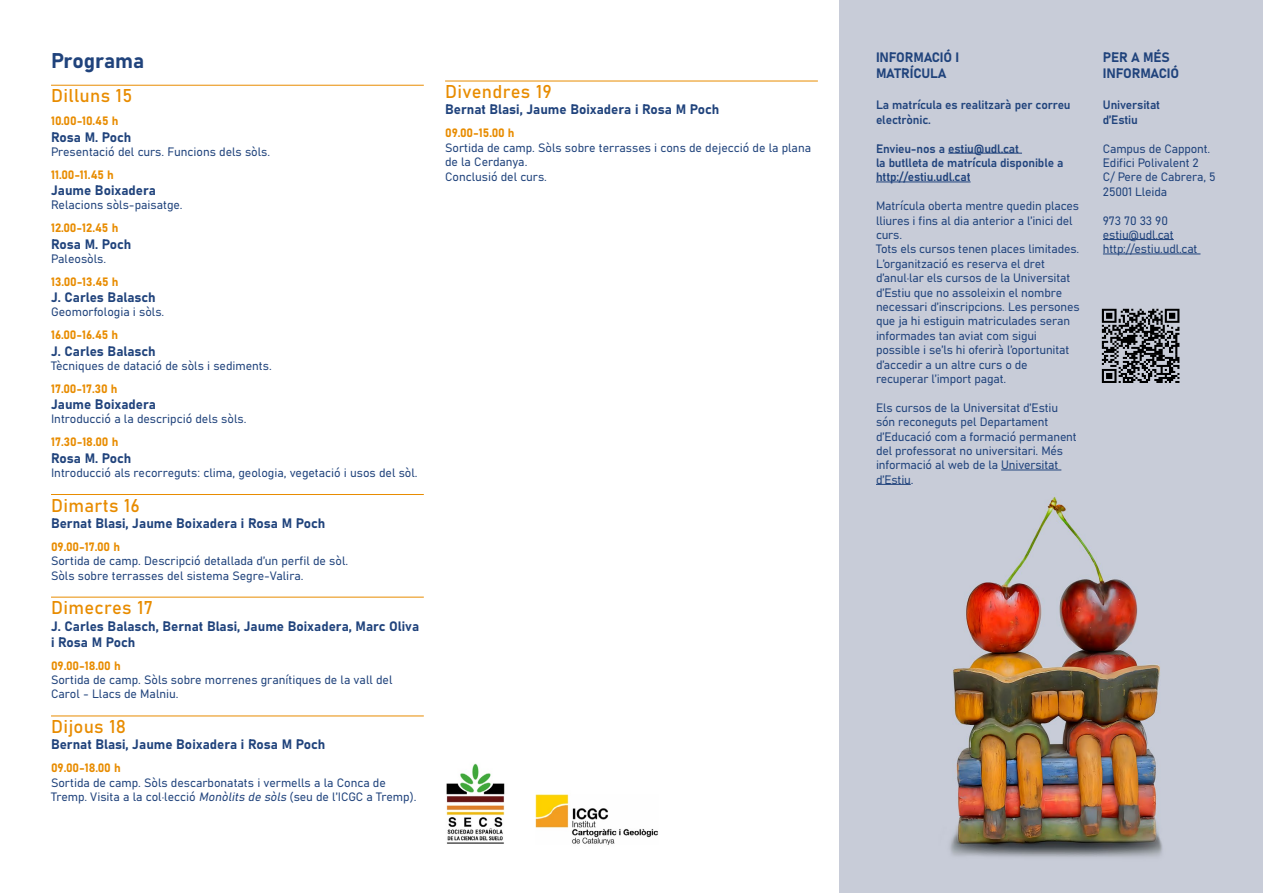
<style>
.page{position:relative;width:1263px;height:893px;background:#fff}
.page>*{position:absolute;margin:0;border:0;box-sizing:border-box;transform-origin:0 0}
.t1{font:21px "Bahnschrift";color:#20437c}
.t2{font:18.3px "Bahnschrift";letter-spacing:.02em;color:#e88c00}
.t3{font:13.5px/16.2px "Bahnschrift";color:#20437c}
.t4{font:12px/14.4px "Bahnschrift";letter-spacing:-.01em;color:#20437c}
.t5{font:12px "Bahnschrift";color:#e88c00}
.s1{font-style:italic}
</style>
<div class="page">
<img style="left:839px;top:0;width:424px;height:893px">
<hr style="left:51px;top:85px;width:373px;height:1px;background:#e88c00">
<hr style="left:51px;top:494px;width:373px;height:1px;background:#e88c00">
<hr style="left:51px;top:597px;width:373px;height:1px;background:#e88c00">
<hr style="left:51px;top:716px;width:373px;height:1px;background:#e88c00">
<svg style="left:1102px;top:309px;width:77px;height:74px;background:#606268"></svg>
<hr style="left:1103px;top:239px;width:71px;height:1px;background:#20437c">
<hr style="left:1103px;top:254px;width:97px;height:1px;background:#20437c">
<hr style="left:948px;top:153px;width:74px;height:1px;background:#20437c">
<hr style="left:876px;top:182px;width:94px;height:1px;background:#20437c">
<hr style="left:1001px;top:470px;width:60px;height:1px;background:#20437c">
<hr style="left:876px;top:484px;width:35px;height:1px;background:#20437c">
<hr style="left:445px;top:81px;width:373px;height:1px;background:#e88c00">
<img style="left:446px;top:763px;width:59px;height:81px">
<img style="left:535px;top:794px;width:123px;height:51px">
<h1 class="t1" style="left:51px;top:44px;width:95px">Programa</h1>
<h2 class="t2" style="left:51px;top:82px;width:83px">Dilluns 15</h2>
<p class="t5" style="left:51px;top:112px;width:69px">10.00-10.45 h</p>
<p class="t3" style="left:51px;top:128px;width:82px">Rosa M. Poch</p>
<p class="t4" style="left:51px;top:144px;width:221px">Presentació del curs. Funcions dels sòls.</p>
<p class="t5" style="left:51px;top:165px;width:64px">11.00-11.45 h</p>
<p class="t3" style="left:51px;top:181px;width:107px">Jaume Boixadera</p>
<p class="t4" style="left:51px;top:197px;width:133px">Relacions sòls-paisatge.</p>
<p class="t5" style="left:51px;top:219px;width:69px">12.00-12.45 h</p>
<p class="t3" style="left:51px;top:235px;width:82px">Rosa M. Poch</p>
<p class="t4" style="left:51px;top:251px;width:57px">Paleosòls.</p>
<p class="t5" style="left:51px;top:273px;width:69px">13.00-13.45 h</p>
<p class="t3" style="left:51px;top:288px;width:106px">J. Carles Balasch</p>
<p class="t4" style="left:51px;top:304px;width:115px">Geomorfologia i sòls.</p>
<p class="t5" style="left:51px;top:326px;width:69px">16.00-16.45 h</p>
<p class="t3" style="left:51px;top:342px;width:106px">J. Carles Balasch</p>
<p class="t4" style="left:51px;top:358px;width:222px">Tècniques de datació de sòls i sediments.</p>
<p class="t5" style="left:51px;top:380px;width:68px">17.00-17.30 h</p>
<p class="t3" style="left:51px;top:395px;width:107px">Jaume Boixadera</p>
<p class="t4" style="left:51px;top:411px;width:197px">Introducció a la descripció dels sòls.</p>
<p class="t5" style="left:51px;top:433px;width:69px">17.30-18.00 h</p>
<p class="t3" style="left:51px;top:449px;width:82px">Rosa M. Poch</p>
<p class="t4" style="left:51px;top:465px;width:368px">Introducció als recorreguts: clima, geologia, vegetació i usos del sòl.</p>
<h2 class="t2" style="left:51px;top:491px;width:90px">Dimarts 16</h2>
<p class="t3" style="left:51px;top:514px;width:276px">Bernat Blasi, Jaume Boixadera i Rosa M Poch</p>
<p class="t5" style="left:51px;top:537px;width:71px">09.00-17.00 h</p>
<p class="t4" style="left:51px;top:553px;width:299px">Sortida de camp. Descripció detallada d’un perfil de sòl.<br>Sòls sobre terrasses del sistema Segre-Valira.</p>
<h2 class="t2" style="left:51px;top:594px;width:103px">Dimecres 17</h2>
<p class="t3" style="left:51px;top:617px;width:370px">J. Carles Balasch, Bernat Blasi, Jaume Boixadera, Marc Oliva i Rosa M Poch</p>
<p class="t5" style="left:51px;top:656px;width:71px">09.00-18.00 h</p>
<p class="t4" style="left:51px;top:672px;width:343px">Sortida de camp. Sòls sobre morrenes granítiques de la vall del<br>Carol - Llacs de Malniu.</p>
<h2 class="t2" style="left:51px;top:713px;width:77px">Dijous 18</h2>
<p class="t3" style="left:51px;top:736px;width:276px">Bernat Blasi, Jaume Boixadera i Rosa M Poch</p>
<p class="t5" style="left:51px;top:759px;width:71px">09.00-18.00 h</p>
<p class="t4" style="left:51px;top:774px;width:367px">Sortida de camp. Sòls descarbonatats i vermells a la Conca de<br>Tremp. Visita a la col·lecció <span class="s1">Monòlits de sòls</span> (seu de l’ICGC a Tremp).</p>
<h2 class="t2" style="left:445px;top:78px;width:108px">Divendres 19</h2>
<p class="t3" style="left:445px;top:101px;width:276px">Bernat Blasi, Jaume Boixadera i Rosa M Poch</p>
<p class="t5" style="left:445px;top:124px;width:71px">09.00-15.00 h</p>
<p class="t4" style="left:445px;top:139px;width:367px">Sortida de camp. Sòls sobre terrasses i cons de dejecció de la plana de la Cerdanya.<br>Conclusió del curs.</p>
<p class="t3" style="left:876px;top:48px;width:85px">INFORMACIÓ I<br>MATRÍCULA</p>
<p class="t4" style="left:876px;top:97px;width:196px">La matrícula es realitzarà per correu electrònic.</p>
<p class="t4" style="left:876px;top:140px;width:189px">Envieu-nos a estiu@udl.cat<br>la butlleta de matrícula disponible a http://estiu.udl.cat</p>
<p class="t4" style="left:876px;top:198px;width:205px">Matrícula oberta mentre quedin places lliures i fins al dia anterior a l’inici del curs.<br>Tots els cursos tenen places limitades.<br>L’organització es reserva el dret d’anul·lar els cursos de la Universitat d’Estiu que no assoleixin el nombre necessari d’inscripcions. Les persones que ja hi estiguin matriculades seran informades tan aviat com sigui possible i se’ls hi oferirà l’oportunitat d’accedir a un altre curs o de recuperar l’import pagat.</p>
<p class="t4" style="left:876px;top:400px;width:202px">Els cursos de la Universitat d’Estiu són reconeguts pel Departament d’Educació com a formació permanent del professorat no universitari. Més informació al web de la Universitat d’Estiu.</p>
<p class="t3" style="left:1103px;top:48px;width:78px">PER A MÉS<br>INFORMACIÓ</p>
<p class="t4" style="left:1103px;top:97px;width:59px">Universitat d’Estiu</p>
<p class="t4" style="left:1103px;top:140px;width:114px">Campus de Cappont.<br>Edifici Polivalent 2<br>C/ Pere de Cabrera, 5<br>25001 Lleida</p>
<p class="t4" style="left:1103px;top:212px;width:96px">973 70 33 90 estiu@udl.cat http://estiu.udl.cat</p>
</div>
